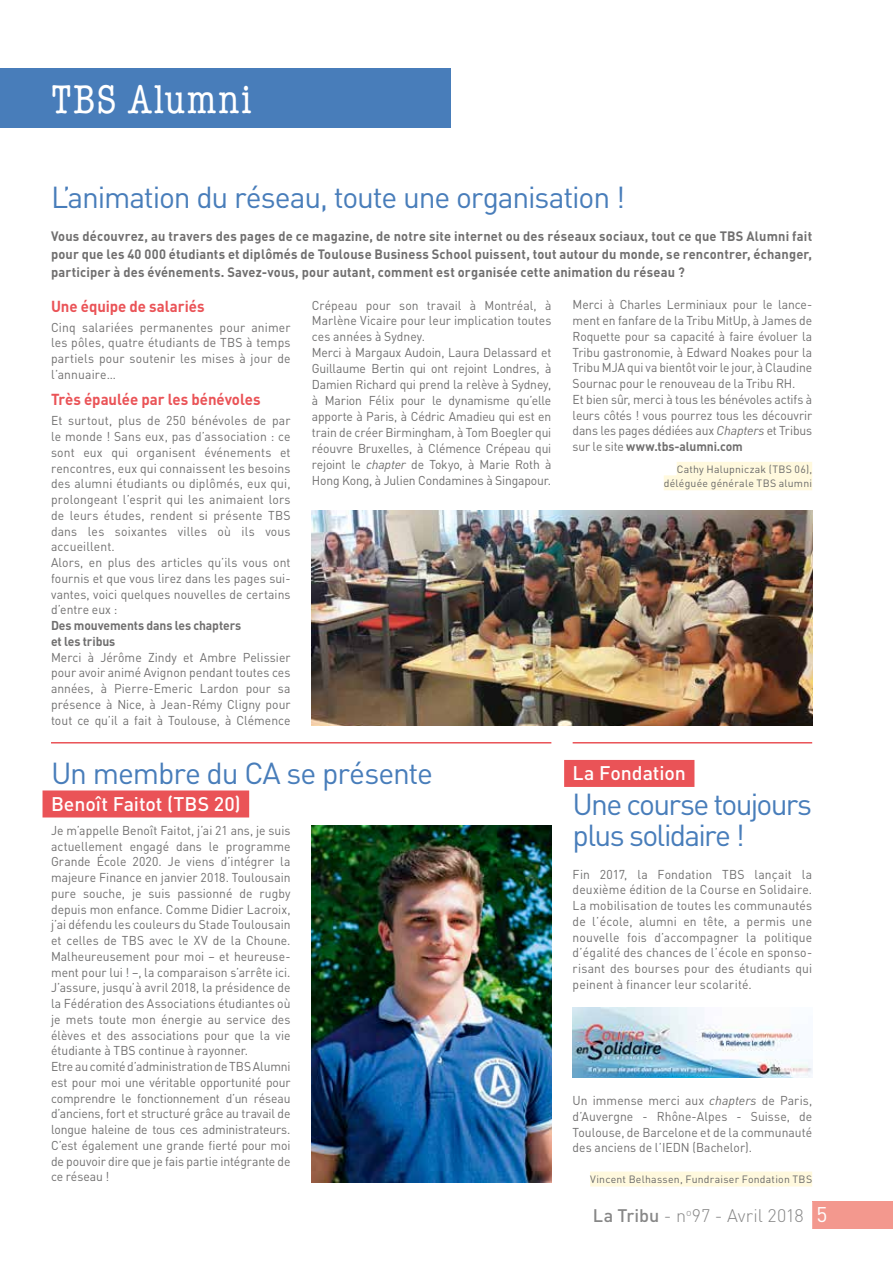
<style>
.page{position:relative;width:893px;height:1263px;background:#fff}
.page>*{position:absolute;margin:0;border:0;box-sizing:border-box;transform-origin:0 0}
.t1{font:condensed 40.5px "American Typewriter";letter-spacing:.045em;color:#fff}
.t2{font:30px/30.8px "DIN";letter-spacing:-.04em;color:#487dba}
.t3{font:21px "DIN";color:#fff}
.t4{font:500 19.5px "DIN";color:#fff}
.t5{font:300 18px "DIN";color:#878787}
.t6{font:700 15.75px "DIN";color:#ea5357;scale:.95 1}
.t7{font:700 13.5px/18px "DIN";letter-spacing:.015em;color:#706f6f;text-align:justify;scale:.95 1}
.t8{font:12.75px/15.8px "DIN";color:#706f6f;scale:.95 1}
.t9{font:700 12.75px/15.8px "DIN";letter-spacing:-.01em;color:#706f6f;scale:.95 1}
.t10{font:10.5px/13.5px "DIN";letter-spacing:.02em;color:#686868;text-align:right}
.s1{font-style:italic}
.s2{font-weight:700}
.s3{font-weight:500}
</style>
<div class="page">
<div style="left:0;top:68px;width:451px;height:60px;background:#487dba"></div>
<div style="left:812px;top:1202px;width:81px;height:27px;background:#f3988e"></div>
<hr style="left:573px;top:742px;width:239px;height:1px;background:#ea5357">
<div style="left:43px;top:790px;width:206px;height:27px;background:#ea5357"></div>
<div style="left:564px;top:760px;width:130px;height:27px;background:#ea5357"></div>
<div style="left:590px;top:1171px;width:222px;height:15px;background:#fff9de"></div>
<hr style="left:51px;top:742px;width:500px;height:1px;background:#ea5357">
<img style="left:312px;top:825px;width:239px;height:357px">
<img style="left:573px;top:1008px;width:239px;height:69px">
<div style="left:677px;top:462px;width:135px;height:15px;background:#fff9de"></div>
<div style="left:664px;top:475px;width:148px;height:15px;background:#fff9de"></div>
<img style="left:312px;top:510px;width:500px;height:216px">
<h1 class="t1" style="left:51px;top:77px;width:202px">TBS Alumni</h1>
<h2 class="t2" style="left:51px;top:182px;width:576px">L’animation du réseau, toute une organisation !</h2>
<p class="t7" style="left:51px;top:226px;width:803px">Vous découvrez, au travers des pages de ce magazine, de notre site internet ou des réseaux sociaux, tout ce que TBS Alumni fait pour que les 40 000 étudiants et diplômés de Toulouse Business School puissent, tout autour du monde, se rencontrer, échanger, participer à des événements. Savez-vous, pour autant, comment est organisée cette animation du réseau ?</p>
<p class="t6" style="left:51px;top:296px;width:163px">Une équipe de salariés</p>
<p class="t8" style="left:51px;top:319px;width:254px;text-align:justify">Cinq salariées permanentes pour animer les pôles, quatre étudiants de TBS à temps partiels pour soutenir les mises à jour de l’annuaire…</p>
<p class="t6" style="left:51px;top:389px;width:222px">Très épaulée par les bénévoles</p>
<p class="t8" style="left:51px;top:413px;width:254px">Et surtout, plus de 250 bénévoles de par le monde ! Sans eux, pas d’association : ce sont eux qui organisent événements et rencontres, eux qui connaissent les besoins des alumni étudiants ou diplômés, eux qui, prolongeant l’esprit qui les animaient lors de leurs études, rendent si présente TBS dans les soixantes villes où ils vous accueillent.<br>Alors, en plus des articles qu’ils vous ont fournis et que vous lirez dans les pages sui&shy;vantes, voici quelques nouvelles de certains d’entre eux :</p>
<p class="t9" style="left:51px;top:617px;width:202px">Des mouvements dans les chapters et les tribus</p>
<p class="t8" style="left:51px;top:649px;width:254px;text-align:justify">Merci à Jérôme Zindy et Ambre Pelissier pour avoir animé Avignon pendant toutes ces années, à Pierre-Emeric Lardon pour sa présence à Nice, à Jean-Rémy Cligny pour tout ce qu’il a fait à Toulouse, à Clémence</p>
<p class="t8" style="left:312px;top:297px;width:254px">Crépeau pour son travail à Montréal, à Marlène Vicaire pour leur implication toutes ces années à Sydney.<br>Merci à Margaux Audoin, Laura Delassard et Guillaume Bertin qui ont rejoint Londres, à Damien Richard qui prend la relève à Sydney, à Marion Félix pour le dynamisme qu’elle apporte à Paris, à Cédric Amadieu qui est en train de créer Birmingham, à Tom Boegler qui réouvre Bruxelles, à Clémence Crépeau qui rejoint le <span class="s1">chapter</span> de Tokyo, à Marie Roth à Hong Kong, à Julien Condamines à Singapour.</p>
<p class="t8" style="left:573px;top:297px;width:254px">Merci à Charles Lerminiaux pour le lance&shy;ment en fanfare de la Tribu MitUp, à James de Roquette pour sa capacité à faire évoluer la Tribu gastronomie, à Edward Noakes pour la Tribu MJA qui va bientôt voir le jour, à Claudine Sournac pour le renouveau de la Tribu RH.<br>Et bien sûr, merci à tous les bénévoles actifs à leurs côtés ! vous pourrez tous les découvrir dans les pages dédiées aux <span class="s1">Chapters</span> et Tribus sur le site <span class="s2">www.tbs-alumni.com</span></p>
<p class="t10" style="left:664px;top:462px;width:150px">Cathy Halupniczak (TBS 06), déléguée générale TBS alumni</p>
<h2 class="t2" style="left:51px;top:757px;width:384px">Un membre du CA se présente</h2>
<h3 class="t4" style="left:51px;top:791px;width:191px">Benoît Faitot (TBS 20)</h3>
<p class="t8" style="left:51px;top:822px;width:254px">Je m’appelle Benoît Faitot, j’ai 21 ans, je suis actuellement engagé dans le programme Grande école 2020. Je viens d’intégrer la majeure Finance en janvier 2018. Toulousain pure souche, je suis passionné de rugby depuis mon enfance. Comme Didier Lacroix, j’ai défendu les couleurs du Stade Toulousain et celles de TBS avec le XV de la Choune.<br>Malheureusement pour moi – et heureuse&shy;ment pour lui ! –, la comparaison s’arrête ici.<br>J’assure, jusqu’à avril 2018, la présidence de la Fédération des Associations étudiantes où je mets toute mon énergie au service des élèves et des associations pour que la vie étudiante à TBS continue à rayonner.<br>Etre au comité d’administration de TBS Alumni est pour moi une véritable opportunité pour comprendre le fonctionnement d’un réseau d’anciens, fort et structuré grâce au travail de longue haleine de tous ces administrateurs.<br>C’est également une grande fierté pour moi de pouvoir dire que je fais partie intégrante de ce réseau !</p>
<h3 class="t4" style="left:573px;top:761px;width:115px">La Fondation</h3>
<h2 class="t2" style="left:573px;top:788px;width:241px">Une course toujours plus solidaire !</h2>
<p class="t8" style="left:573px;top:866px;width:254px;text-align:justify">Fin 2017, la Fondation TBS lançait la deuxième édition de la Course en Solidaire.<br>La mobilisation de toutes les communautés de l’école, alumni en tête, a permis une nouvelle fois d’accompagner la politique d’égalité des chances de l’école en sponso&shy;risant des bourses pour des étudiants qui peinent à financer leur scolarité.</p>
<p class="t8" style="left:573px;top:1092px;width:254px;text-align:justify">Un immense merci aux <span class="s1">chapters</span> de Paris, d’Auvergne - Rhône-Alpes - Suisse, de Toulouse, de Barcelone et de la communauté des anciens de l’IEDN (Bachelor).</p>
<p class="t10" style="left:590px;top:1172px;width:223px">Vincent Belhassen, Fundraiser Fondation TBS</p>
<h3 class="t5" style="left:593px;top:1205px;width:212px"><span class="s3">La Tribu</span> - n<sup>o</sup>97 - Avril 2018</h3>
<h3 class="t3" style="left:816px;top:1202px;width:12px">5</h3>
</div>
